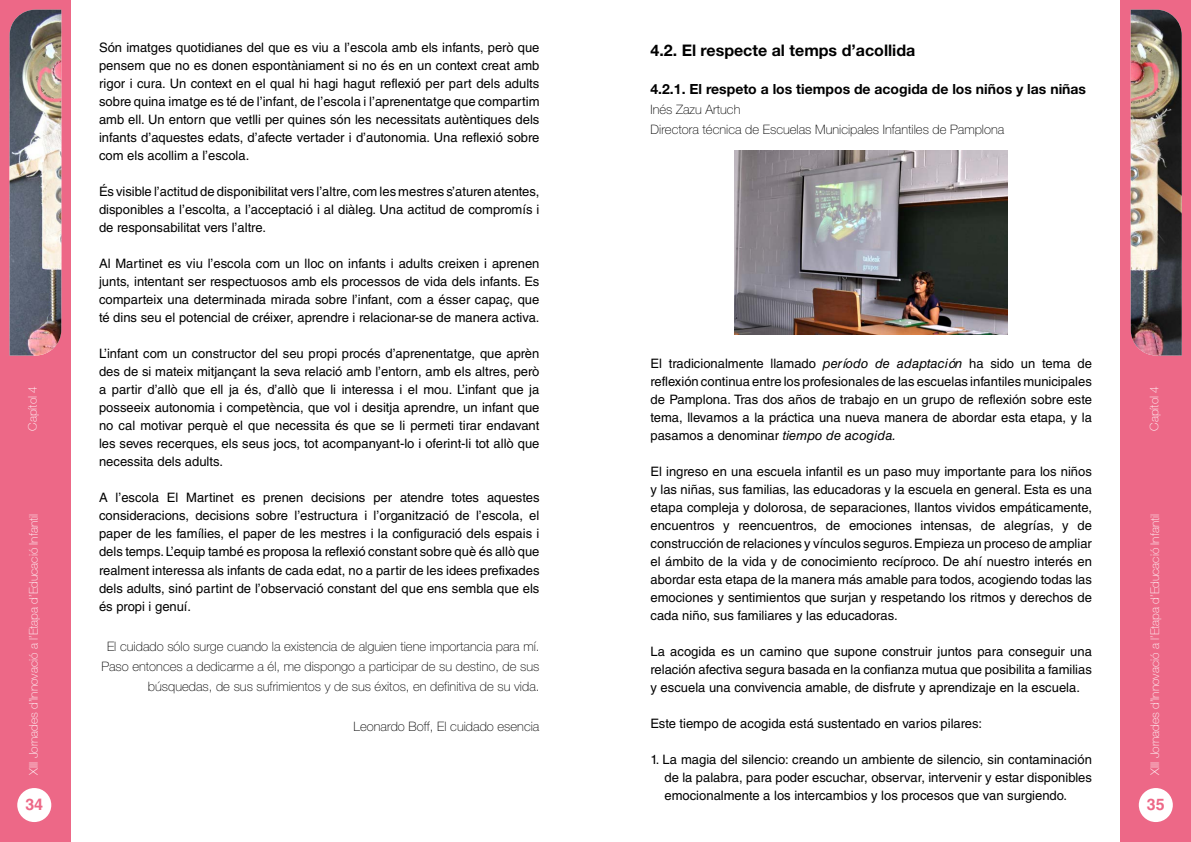
<style>
.page{position:relative;width:1191px;height:842px;background:#fff}
.page>*{position:absolute;margin:0;border:0;box-sizing:border-box;transform-origin:0 0}
.t1{font:700 16px "Helvetica Neue";color:#000}
.t2{font:700 16px "Helvetica LT Std";color:#ed6887}
.t3{font:700 14px "Helvetica Neue";color:#000}
.t4{font:13px/18px "Helvetica LT Std";color:#000;text-align:justify}
.t5{font:100 13px/20px "Helvetica Neue";color:#000;text-align:right}
.t6{font:100 12px "Helvetica 35";color:#fff}
.s1{font-style:italic}
</style>
<div class="page">
<div style="left:1120px;top:0;width:71px;height:842px;background:#ed6887"></div>
<div style="left:1138px;top:788px;width:34px;height:34px;background:#fff;border-radius:50%"></div>
<div style="left:0;top:0;width:71px;height:842px;background:#ed6887"></div>
<div style="left:17px;top:788px;width:34px;height:34px;background:#fff;border-radius:50%"></div>
<img style="left:10px;top:10px;width:51px;height:345px">
<img style="left:1130px;top:10px;width:51px;height:345px">
<img style="left:734px;top:151px;width:274px;height:183px">
<p class="t4" style="left:99px;top:39px;width:442px">Són imatges quotidianes del que es viu a l’escola amb els infants, però que pensem que no es donen espontàniament si no és en un context creat amb rigor i cura. Un context en el qual hi hagi hagut reflexió per part dels adults sobre quina imatge es té de l’infant, de l’escola i l’aprenentatge que compartim amb ell. Un entorn que vetlli per quines són les necessitats autèntiques dels infants d’aquestes edats, d’afecte vertader i d’autonomia. Una reflexió sobre com els acollim a l’escola.</p>
<p class="t4" style="left:99px;top:183px;width:442px">És visible l’actitud de disponibilitat vers l’altre, com les mestres s’aturen atentes, disponibles a l’escolta, a l’acceptació i al diàleg. Una actitud de compromís i de responsabilitat vers l’altre.</p>
<p class="t4" style="left:99px;top:255px;width:442px">Al Martinet es viu l’escola com un lloc on infants i adults creixen i aprenen junts, intentant ser respectuosos amb els processos de vida dels infants. Es comparteix una determinada mirada sobre l’infant, com a ésser capaç, que té dins seu el potencial de créixer, aprendre i relacionar-se de manera activa.</p>
<p class="t4" style="left:99px;top:345px;width:442px">L’infant com un constructor del seu propi procés d’aprenentatge, que aprèn des de si mateix mitjançant la seva relació amb l’entorn, amb els altres, però a partir d’allò que ell ja és, d’allò que li interessa i el mou. L’infant que ja posseeix autonomia i competència, que vol i desitja aprendre, un infant que no cal motivar perquè el que necessita és que se li permeti tirar endavant les seves recerques, els seus jocs, tot acompanyant-lo i oferint-li tot allò que necessita dels adults.</p>
<p class="t4" style="left:99px;top:489px;width:442px">A l’escola El Martinet es prenen decisions per atendre totes aquestes consideracions, decisions sobre l’estructura i l’organització de l’escola, el paper de les famílies, el paper de les mestres i la configuració dels espais i dels temps. L’equip també es proposa la reflexió constant sobre què és allò que realment interessa als infants de cada edat, no a partir de les idees prefixades dels adults, sinó partint de l’observació constant del que ens sembla que els és propi i genuí.</p>
<p class="t5" style="left:101px;top:636px;width:439px">El cuidado sólo surge cuando la existencia de alguien tiene importancia para mí.<br>Paso entonces a dedicarme a él, me dispongo a participar de su destino, de sus búsquedas, de sus sufrimientos y de sus éxitos, en definitiva de su vida.</p>
<p class="t5" style="left:353px;top:716px;width:187px">Leonardo Boff, El cuidado esencia</p>
<p class="t1" style="left:650px;top:40px;width:266px">4.2. El respecte al temps d’acollida</p>
<p class="t3" style="left:650px;top:80px;width:437px">4.2.1. El respeto a los tiempos de acogida de los niños y las niñas</p>
<p class="t5" style="left:650px;top:99px;width:355px;text-align:left">Inés Zazu Artuch<br>Directora técnica de Escuelas Municipales Infantiles de Pamplona</p>
<p class="t4" style="left:650px;top:354px;width:443px">El tradicionalmente llamado <span class="s1">período de adaptación</span> ha sido un tema de reflexión continua entre los profesionales de las escuelas infantiles municipales de Pamplona. Tras dos años de trabajo en un grupo de reflexión sobre este tema, llevamos a la práctica una nueva manera de abordar esta etapa, y la pasamos a denominar <span class="s1">tiempo de acogida.</span></p>
<p class="t4" style="left:650px;top:462px;width:443px">El ingreso en una escuela infantil es un paso muy importante para los niños y las niñas, sus familias, las educadoras y la escuela en general. Esta es una etapa compleja y dolorosa, de separaciones, llantos vividos empáticamente, encuentros y reencuentros, de emociones intensas, de alegrías, y de construcción de relaciones y vínculos seguros. Empieza un proceso de ampliar el ámbito de la vida y de conocimiento recíproco. De ahí nuestro interés en abordar esta etapa de la manera más amable para todos, acogiendo todas las emociones y sentimientos que surjan y respetando los ritmos y derechos de cada niño, sus familiares y las educadoras.</p>
<p class="t4" style="left:650px;top:642px;width:443px">La acogida es un camino que supone construir juntos para conseguir una relación afectiva segura basada en la confianza mutua que posibilita a familias y escuela una convivencia amable, de disfrute y aprendizaje en la escuela.</p>
<p class="t4" style="left:650px;top:714px;width:333px">Este tiempo de acogida está sustentado en varios pilares:</p>
<p class="t4" style="left:664px;top:750px;width:429px;text-indent:-14px">1. La magia del silencio: creando un ambiente de silencio, sin contaminación de la palabra, para poder escuchar, observar, intervenir y estar disponibles emocionalmente a los intercambios y los procesos que van surgiendo.</p>
<p class="t6" style="left:26px;top:431px;width:46px;rotate:-90deg">Capítol 4</p>
<p class="t6" style="left:1147px;top:431px;width:46px;rotate:-90deg">Capítol 4</p>
<p class="t6" style="left:27px;top:774px;width:262px;rotate:-90deg">XIII Jornades d’Innovació a l’Etapa d’Educació Infantil</p>
<p class="t6" style="left:1148px;top:774px;width:262px;rotate:-90deg">XIII Jornades d’Innovació a l’Etapa d’Educació Infantil</p>
<p class="t2" style="left:25px;top:794px;width:19px">34</p>
<p class="t2" style="left:1146px;top:794px;width:19px">35</p>
</div>
